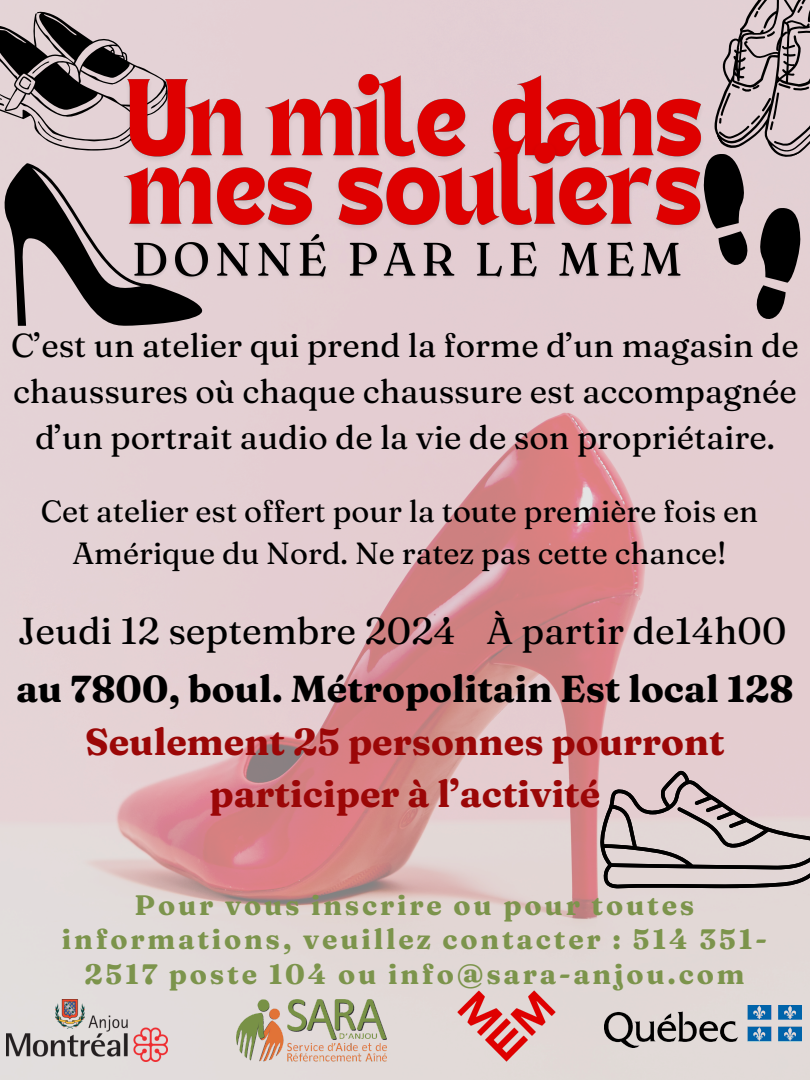
<style>
.page{position:relative;width:810px;height:1080px;background:#fff}
.page>*{position:absolute;margin:0;border:0;box-sizing:border-box;transform-origin:0 0}
.t1{font:700 37.5px/52.5px "Fraunces 9 pt";color:#9b0707;text-align:center}
.t2{font:700 37.5px "Fraunces 9 pt";color:#000}
.t3{font:37.5px "Fraunces 9 pt";color:#000}
.t4{font:33.12px/45.9px "Fraunces 9 pt";color:#000;text-align:center}
.t5{font:30.62px/42.6px "Fraunces 9 pt";color:#000;text-align:center}
.t6{font:700 28.12px/34.7px "Fraunces 9 pt";letter-spacing:.1em;color:#7c944c;text-align:center}
</style>
<div class="page">
<img style="left:0;top:0;width:810px;height:1080px">
<img style="left:457px;top:991px;width:98px;height:71px">
<img style="left:7px;top:999px;width:161px;height:63px">
<img style="left:605px;top:1005px;width:196px;height:43px">
<img style="left:237px;top:999px;width:151px;height:63px">
<svg style="left:600px;top:771px;width:210px;height:117px"></svg>
<svg style="left:0;top:163px;width:207px;height:163px"></svg>
<svg style="left:0;top:11px;width:168px;height:140px"></svg>
<img style="left:117px;top:70px;width:550px;height:177px">
<img style="left:128px;top:230px;width:539px;height:59px">
<svg style="left:667px;top:0;width:143px;height:337px"></svg>
<p class="t4" style="left:11px;top:322px;width:789px">C’est un atelier qui prend la forme d’un magasin de chaussures où chaque chaussure est accompagnée d’un portrait audio de la vie de son propriétaire.</p>
<h2 class="t5" style="left:41px;top:489px;width:719px">Cet atelier est offert pour la toute première fois en<br>Amérique du Nord. Ne ratez pas cette chance!</h2>
<h4 class="t3" style="left:18px;top:607px;width:440px">Jeudi 12 septembre 2024</h4>
<h4 class="t3" style="left:486px;top:607px;width:302px">À partir de14h00</h4>
<h3 class="t2" style="left:16px;top:665px;width:779px">au 7800, boul. Métropolitain Est local 128</h3>
<h2 class="t1" style="left:85px;top:715px;width:641px">Seulement 25 personnes pourront participer à l’activité</h2>
<h3 class="t6" style="left:62px;top:887px;width:707px">Pour vous inscrire ou pour toutes informations, veuillez contacter : 514 351-<br>2517 poste 104 ou info@sara-anjou.com</h3>
</div>
